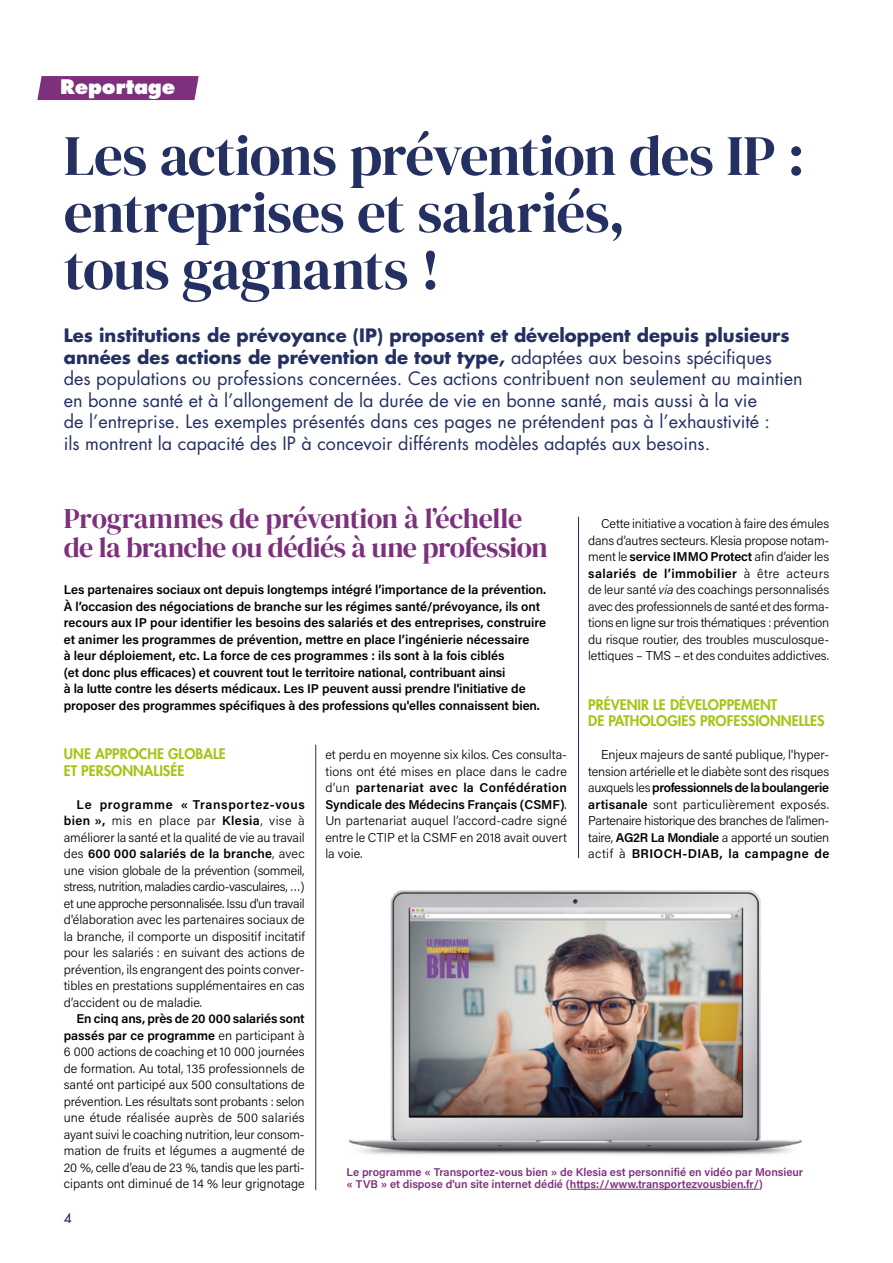
<style>
.page{position:relative;width:893px;height:1263px;background:#fff}
.page>*{position:absolute;margin:0;border:0;box-sizing:border-box;transform-origin:0 0}
.t1{font:57px/57px "DM Serif Display";letter-spacing:-.015em;color:#242f62}
.t2{font:28.05px/29.7px "DM Serif Display";letter-spacing:-.02em;color:#7d307c}
.t3{font:800 19.5px "Futura Std";letter-spacing:-.01em;color:#fff}
.t4{font:18px/21.6px "Futura Std";color:#242f62}
.t5{font:800 14.25px/16.5px "Futura Std";color:#a2c617}
.t6{font:500 13.5px "Futura Std";color:#242f62}
.t7{font:300 12.75px/16.5px "Acumin Pro";letter-spacing:-.005em;color:#000;text-align:justify}
.t8{font:600 12.75px/16.5px "Acumin Pro";letter-spacing:-.005em;color:#000}
.t9{font:600 11.25px/12px "Acumin Pro";color:#7d307c}
.s1{font-weight:700}
.s2{font-weight:600}
.s3{font-style:italic}
</style>
<div class="page">
<hr style="left:578px;top:517px;width:1px;height:341px;background:#242f62">
<div style="left:39px;top:76px;width:158px;height:24px;background:#7d307c"></div>
<hr style="left:315px;top:745px;width:1px;height:445px;background:#242f62">
<img style="left:348px;top:890px;width:454px;height:265px">
<hr style="left:570px;top:1189px;width:189px;height:1px;background:#7d307c">
<h3 class="t3" style="left:60px;top:75px;width:117px">Reportage</h3>
<h1 class="t1" style="left:64px;top:128px;width:742px">Les actions prévention des IP : entreprises et salariés,<br>tous gagnants !</h1>
<p class="t4" style="left:64px;top:325px;width:740px"><span class="s1">Les institutions de prévoyance (IP) proposent et développent depuis plusieurs années des actions de prévention de tout type,</span> adaptées aux besoins spécifiques des populations ou professions concernées. Ces actions contribuent non seulement au maintien en bonne santé et à l’allongement de la durée de vie en bonne santé, mais aussi à la vie<br>de l’entreprise. Les exemples présentés dans ces pages ne prétendent pas à l’exhaustivité :<br>ils montrent la capacité des IP à concevoir différents modèles adaptés aux besoins.</p>
<h2 class="t2" style="left:64px;top:504px;width:485px">Programmes de prévention à l’échelle de la branche ou dédiés à une profession</h2>
<p class="t8" style="left:64px;top:581px;width:484px">Les partenaires sociaux ont depuis longtemps intégré l’importance de la prévention.<br>À l’occasion des négociations de branche sur les régimes santé/prévoyance, ils ont recours aux IP pour identifier les besoins des salariés et des entreprises, construire et animer les programmes de prévention, mettre en place l’ingénierie nécessaire<br>à leur déploiement, etc. La force de ces programmes : ils sont à la fois ciblés<br>(et donc plus efficaces) et couvrent tout le territoire national, contribuant ainsi<br>à la lutte contre les déserts médicaux. Les IP peuvent aussi prendre l'initiative de proposer des programmes spécifiques à des professions qu'elles connaissent bien.</p>
<p class="t7" style="left:588px;top:515px;width:243px;text-indent:13px">Cette initiative a vocation à faire des émules dans d’autres secteurs. Klesia propose notam&shy;ment le <span class="s2">service IMMO Protect</span> afin d’aider les <span class="s2">salariés de l’immobilier</span> à être acteurs de leur santé <span class="s3">via</span> des coachings personnalisés avec des professionnels de santé et des forma&shy;tions en ligne sur trois thématiques : prévention du risque routier, des troubles musculosque&shy;lettiques – TMS – et des conduites addictives.</p>
<p class="t5" style="left:588px;top:696px;width:238px">PRÉVENIR LE DÉVELOPPEMENT<br>DE PATHOLOGIES PROFESSIONNELLES</p>
<p class="t7" style="left:588px;top:746px;width:243px;text-indent:13px">Enjeux majeurs de santé publique, l'hyper&shy;tension artérielle et le diabète sont des risques auxquels les <span class="s2">professionnels de la boulangerie artisanale</span> sont particulièrement exposés.<br>Partenaire historique des branches de l’alimen&shy;taire, <span class="s2">AG2R La Mondiale</span> a apporté un soutien actif à <span class="s2">BRIOCH-DIAB, la campagne de</span></p>
<p class="t5" style="left:64px;top:745px;width:163px">UNE APPROCHE GLOBALE<br>ET PERSONNALISÉE</p>
<p class="t7" style="left:64px;top:795px;width:243px;text-indent:13px"><span class="s2">Le programme « Transportez-vous bien »,</span> mis en place par <span class="s2">Klesia</span>, vise à améliorer la santé et la qualité de vie au travail des <span class="s2">600 000 salariés de la branche</span>, avec une vision globale de la prévention (sommeil, stress, nutrition, maladies cardio-vasculaires, …) et une approche personnalisée. Issu d'un travail d'élaboration avec les partenaires sociaux de la branche, il comporte un dispositif incitatif pour les salariés : en suivant des actions de prévention, ils engrangent des points conver&shy;tibles en prestations supplémentaires en cas d’accident ou de maladie.</p>
<p class="t7" style="left:64px;top:1010px;width:242px;text-indent:13px"><span class="s2">En cinq ans, près de 20 000 salariés sont passés par ce programme</span> en participant à 6 000 actions de coaching et 10 000 journées de formation. Au total, 135 professionnels de santé ont participé aux 500 consultations de prévention. Les résultats sont probants : selon une étude réalisée auprès de 500 salariés ayant suivi le coaching nutrition, leur consom&shy;mation de fruits et légumes a augmenté de 20 %, celle d’eau de 23 %, tandis que les parti&shy;cipants ont diminué de 14 % leur grignotage</p>
<p class="t7" style="left:325px;top:746px;width:243px">et perdu en moyenne six kilos. Ces consulta&shy;tions ont été mises en place dans le cadre d’un <span class="s2">partenariat avec la Confédération Syndicale des Médecins Français (CSMF)</span>.<br>Un partenariat auquel l’accord-cadre signé entre le CTIP et la CSMF en 2018 avait ouvert la voie.</p>
<p class="t9" style="left:347px;top:1166px;width:458px">Le programme « Transportez-vous bien » de Klesia est personnifié en vidéo par Monsieur « TVB » et dispose d'un site internet dédié (https://www.transportezvousbien.fr/)</p>
<p class="t6" style="left:64px;top:1210px;width:9px">4</p>
</div>
